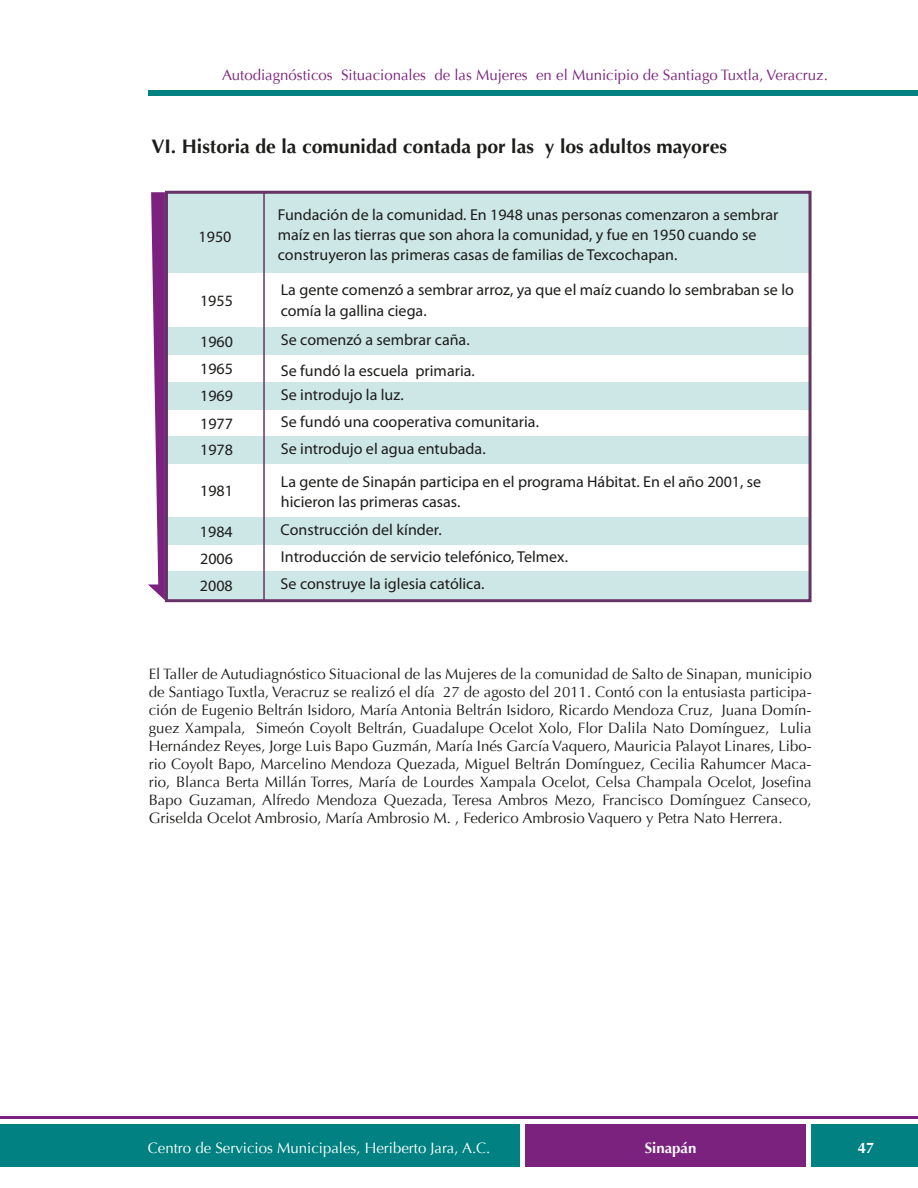
<style>
.page{position:relative;width:918px;height:1188px;background:#fff}
.page>*{position:absolute;margin:0;border:0;box-sizing:border-box;transform-origin:0 0}
.t1{font:700 19.5px "Optima";color:#1d1d1b}
.t2{font:15.75px/20.1px "Myriad Pro";color:#1d1d1b}
.t3{font:15px/18px "Optima";color:#1d1d1b;text-align:justify}
.t4{font:15px "Optima";color:#7b217e}
.t5{font:15px "Optima";color:#fff}
.t6{font:700 15px "Optima";color:#fff}
</style>
<div class="page">
<div style="left:0;top:1124px;width:519px;height:43px;background:#018181"></div>
<div style="left:812px;top:1124px;width:106px;height:43px;background:#018181"></div>
<div style="left:525px;top:1124px;width:281px;height:43px;background:#7b217e"></div>
<hr style="left:0;top:1116px;width:918px;height:3px;background:#7b217e">
<div style="left:149px;top:90px;width:769px;height:6px;background:#018181"></div>
<div style="left:168px;top:328px;width:641px;height:27px;background:#cde6e6"></div>
<div style="left:166px;top:192px;width:644px;height:81px;background:#cde6e6"></div>
<div style="left:165px;top:191px;width:647px;height:411px;border:3px solid #636"></div>
<svg style="left:148px;top:192px;width:17px;height:408px"></svg>
<div style="left:168px;top:382px;width:641px;height:27px;background:#cde6e6"></div>
<div style="left:168px;top:436px;width:641px;height:27px;background:#cde6e6"></div>
<div style="left:168px;top:517px;width:641px;height:27px;background:#cde6e6"></div>
<div style="left:168px;top:572px;width:641px;height:27px;background:#cde6e6"></div>
<div style="left:166px;top:192px;width:99px;height:409px;border:2px solid #636"></div>
<p class="t4" style="left:222px;top:66px;width:607px">Autodiagnósticos Situacionales de las Mujeres en el Municipio de Santiago Tuxtla, Veracruz.</p>
<h1 class="t1" style="left:151px;top:135px;width:577px">VI. Historia de la comunidad contada por las y los adultos mayores</h1>
<p class="t2" style="left:199px;top:227px;width:34px">1950</p>
<p class="t2" style="left:200px;top:291px;width:34px">1955</p>
<p class="t2" style="left:200px;top:331px;width:34px">1960</p>
<p class="t2" style="left:278px;top:205px;width:502px">Fundación de la comunidad. En 1948 unas personas comenzaron a sembrar maíz en las tierras que son ahora la comunidad, y fue en 1950 cuando se construyeron las primeras casas de familias de Texcochapan.</p>
<p class="t2" style="left:281px;top:280px;width:515px">La gente comenzó a sembrar arroz, ya que el maíz cuando lo sembraban se lo comía la gallina ciega.</p>
<p class="t2" style="left:281px;top:330px;width:190px">Se comenzó a sembrar caña.</p>
<p class="t2" style="left:200px;top:359px;width:34px">1965</p>
<p class="t2" style="left:281px;top:360px;width:195px">Se fundó la escuela primaria.</p>
<p class="t2" style="left:200px;top:386px;width:34px">1969</p>
<p class="t2" style="left:281px;top:384px;width:124px">Se introdujo la luz.</p>
<p class="t2" style="left:200px;top:413px;width:34px">1977</p>
<p class="t2" style="left:281px;top:411px;width:260px">Se fundó una cooperativa comunitaria.</p>
<p class="t2" style="left:200px;top:440px;width:34px">1978</p>
<p class="t2" style="left:281px;top:438px;width:206px">Se introdujo el agua entubada.</p>
<p class="t2" style="left:200px;top:481px;width:34px">1981</p>
<p class="t2" style="left:281px;top:471px;width:482px">La gente de Sinapán participa en el programa Hábitat. En el año 2001, se hicieron las primeras casas.</p>
<p class="t2" style="left:200px;top:521px;width:34px">1984</p>
<p class="t2" style="left:281px;top:519px;width:163px">Construcción del kínder.</p>
<p class="t2" style="left:200px;top:548px;width:34px">2006</p>
<p class="t2" style="left:281px;top:547px;width:289px">Introducción de servicio telefónico, Telmex.</p>
<p class="t2" style="left:200px;top:576px;width:34px">2008</p>
<p class="t2" style="left:281px;top:574px;width:205px">Se construye la iglesia católica.</p>
<p class="t3" style="left:149px;top:665px;width:664px">El Taller de Autudiagnóstico Situacional de las Mujeres de la comunidad de Salto de Sinapan, municipio de Santiago Tuxtla, Veracruz se realizó el día 27 de agosto del 2011. Contó con la entusiasta participa&shy;ción de Eugenio Beltrán Isidoro, María Antonia Beltrán Isidoro, Ricardo Mendoza Cruz, Juana Domín&shy;guez Xampala, Simeón Coyolt Beltrán, Guadalupe Ocelot Xolo, Flor Dalila Nato Domínguez, Lulia Hernández Reyes, Jorge Luis Bapo Guzmán, María Inés García Vaquero, Mauricia Palayot Linares, Libo&shy;rio Coyolt Bapo, Marcelino Mendoza Quezada, Miguel Beltrán Domínguez, Cecilia Rahumcer Maca&shy;rio, Blanca Berta Millán Torres, María de Lourdes Xampala Ocelot, Celsa Champala Ocelot, Josefina Bapo Guzaman, Alfredo Mendoza Quezada, Teresa Ambros Mezo, Francisco Domínguez Canseco, Griselda Ocelot Ambrosio, María Ambrosio M. , Federico Ambrosio Vaquero y Petra Nato Herrera.</p>
<p class="t5" style="left:148px;top:1139px;width:344px">Centro de Servicios Municipales, Heriberto Jara, A.C.</p>
<p class="t6" style="left:645px;top:1139px;width:53px">Sinapán</p>
<p class="t6" style="left:858px;top:1139px;width:18px">47</p>
</div>
